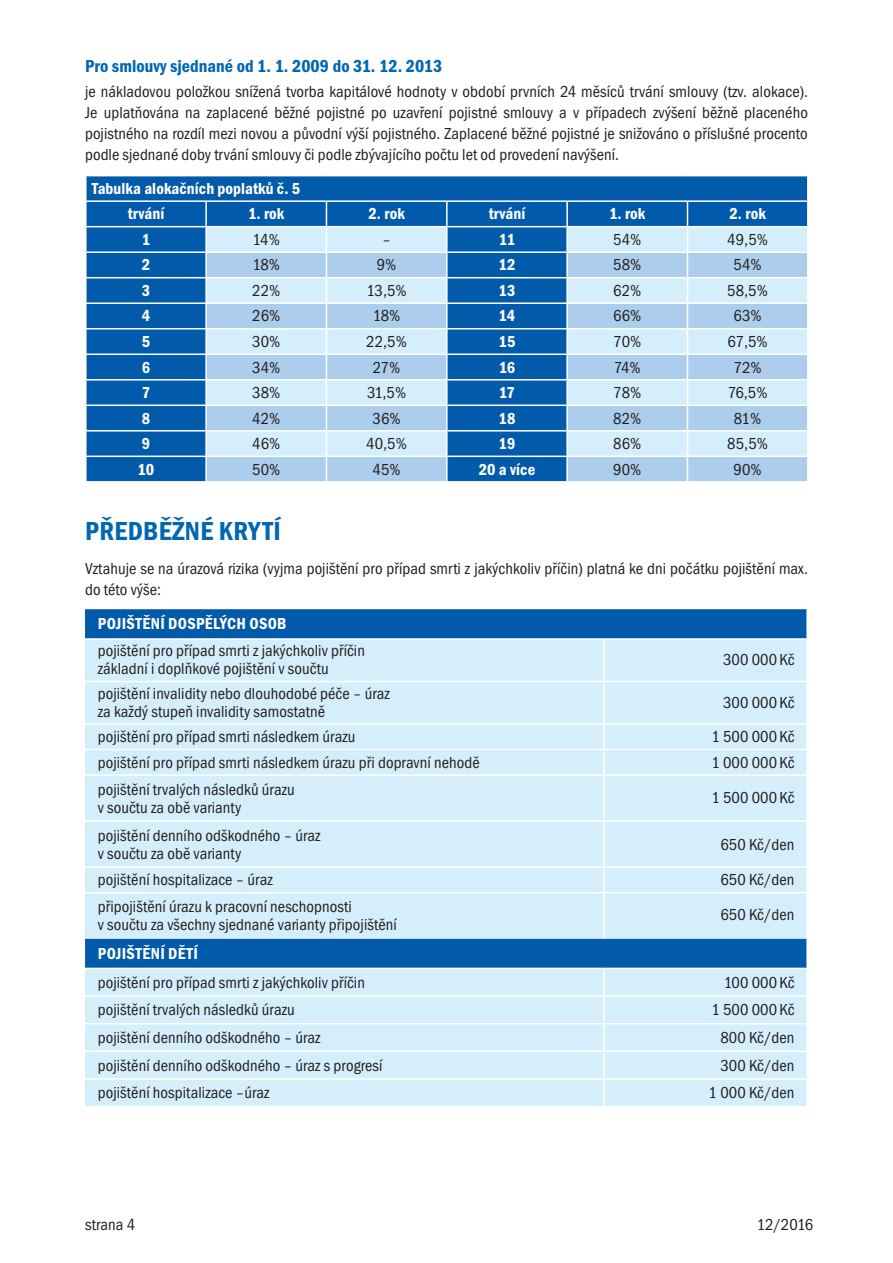
<style>
.page{position:relative;width:893px;height:1263px;background:#fff}
.page>*{position:absolute;margin:0;border:0;box-sizing:border-box;transform-origin:0 0}
.t1{font:27px "Franklin Got Itc TOT Dem Con";letter-spacing:.015em;color:#0167b2}
.t2{font:18px "Franklin Got Itc TOT Dem Con";letter-spacing:.005em;color:#0167b2}
.t3{font:16.5px/18px "Franklin Got Itc TOT Boo Con";letter-spacing:.005em;color:#231f20}
.t4{font:16.5px/25.5px "Franklin Got Itc TOT Dem Con";letter-spacing:.005em;color:#fff}
.t5{font:16.5px "Franklin Got Itc TOT Dem Con";letter-spacing:.025em;color:#fff}
</style>
<div class="page">
<svg style="left:86px;top:176px;width:722px;height:305px;background:#74a9d5"></svg>
<hr style="left:807px;top:457px;width:2px;height:24px;background:#fff">
<div style="left:85px;top:609px;width:721px;height:29px;background:#015aaa"></div>
<svg style="left:85px;top:640px;width:721px;height:466px;background:#c6e5f5"></svg>
<hr style="left:603px;top:640px;width:2px;height:41px;background:#fff">
<hr style="left:85px;top:681px;width:519px;height:1px;background:#fff">
<hr style="left:604px;top:681px;width:204px;height:1px;background:#fff">
<hr style="left:603px;top:682px;width:2px;height:41px;background:#fff">
<hr style="left:85px;top:723px;width:519px;height:2px;background:#fff">
<hr style="left:604px;top:723px;width:204px;height:2px;background:#fff">
<hr style="left:603px;top:725px;width:2px;height:24px;background:#fff">
<hr style="left:85px;top:749px;width:519px;height:1px;background:#fff">
<hr style="left:604px;top:749px;width:204px;height:1px;background:#fff">
<hr style="left:603px;top:750px;width:2px;height:24px;background:#fff">
<hr style="left:85px;top:774px;width:519px;height:2px;background:#fff">
<hr style="left:604px;top:774px;width:204px;height:2px;background:#fff">
<hr style="left:603px;top:776px;width:2px;height:44px;background:#fff">
<hr style="left:85px;top:820px;width:519px;height:2px;background:#fff">
<hr style="left:604px;top:820px;width:204px;height:2px;background:#fff">
<hr style="left:603px;top:822px;width:2px;height:44px;background:#fff">
<hr style="left:85px;top:866px;width:519px;height:2px;background:#fff">
<hr style="left:604px;top:866px;width:204px;height:2px;background:#fff">
<hr style="left:603px;top:868px;width:2px;height:24px;background:#fff">
<hr style="left:85px;top:892px;width:519px;height:1px;background:#fff">
<hr style="left:604px;top:892px;width:204px;height:1px;background:#fff">
<hr style="left:603px;top:893px;width:2px;height:46px;background:#fff">
<hr style="left:85px;top:968px;width:519px;height:1px;background:#fff">
<hr style="left:604px;top:968px;width:204px;height:1px;background:#fff">
<hr style="left:603px;top:969px;width:2px;height:26px;background:#fff">
<hr style="left:85px;top:995px;width:519px;height:2px;background:#fff">
<hr style="left:604px;top:995px;width:204px;height:2px;background:#fff">
<hr style="left:603px;top:997px;width:2px;height:26px;background:#fff">
<hr style="left:85px;top:1023px;width:519px;height:1px;background:#fff">
<hr style="left:604px;top:1023px;width:204px;height:1px;background:#fff">
<hr style="left:603px;top:1024px;width:2px;height:26px;background:#fff">
<hr style="left:85px;top:1050px;width:519px;height:2px;background:#fff">
<hr style="left:604px;top:1050px;width:204px;height:2px;background:#fff">
<hr style="left:603px;top:1052px;width:2px;height:26px;background:#fff">
<hr style="left:85px;top:1078px;width:519px;height:2px;background:#fff">
<hr style="left:604px;top:1078px;width:204px;height:2px;background:#fff">
<hr style="left:603px;top:1080px;width:2px;height:26px;background:#fff">
<p class="t2" style="left:85px;top:55px;width:359px">Pro smlouvy sjednané od 1. 1. 2009 do 31. 12. 2013</p>
<p class="t3" style="left:85px;top:81px;width:724px;line-height:21.1px;text-align:justify">je nákladovou položkou snížená tvorba kapitálové hodnoty v období prvních 24 měsíců trvání smlouvy (tzv. alokace).<br>Je uplatňována na zaplacené běžné pojistné po uzavření pojistné smlouvy a v případech zvýšení běžně placeného pojistného na rozdíl mezi novou a původní výší pojistného. Zaplacené běžné pojistné je snižováno o příslušné procento podle sjednané doby trvání smlouvy či podle zbývajícího počtu let od provedení navýšení.</p>
<p class="t4" style="left:128px;top:176px;width:174px;text-indent:-36px">Tabulka alokačních poplatků č. 5 trvání</p>
<p class="t4" style="left:248px;top:201px;width:38px">1. rok</p>
<p class="t4" style="left:368px;top:201px;width:38px">2. rok</p>
<p class="t4" style="left:489px;top:201px;width:38px">trvání</p>
<p class="t4" style="left:609px;top:201px;width:38px">1. rok</p>
<p class="t4" style="left:729px;top:201px;width:38px">2. rok</p>
<p class="t4" style="left:142px;top:227px;width:10px">1</p>
<p class="t3" style="left:253px;top:231px;width:29px">14%</p>
<p class="t3" style="left:382px;top:231px;width:10px">–</p>
<p class="t4" style="left:499px;top:227px;width:18px">11</p>
<p class="t3" style="left:613px;top:231px;width:30px">54%</p>
<p class="t3" style="left:727px;top:231px;width:42px">49,5%</p>
<p class="t4" style="left:142px;top:252px;width:10px">2</p>
<p class="t3" style="left:252px;top:256px;width:29px">18%</p>
<p class="t3" style="left:377px;top:256px;width:21px">9%</p>
<p class="t4" style="left:498px;top:252px;width:19px">12</p>
<p class="t3" style="left:613px;top:256px;width:30px">58%</p>
<p class="t3" style="left:733px;top:256px;width:30px">54%</p>
<p class="t4" style="left:142px;top:278px;width:10px">3</p>
<p class="t3" style="left:252px;top:282px;width:30px">22%</p>
<p class="t3" style="left:366px;top:282px;width:42px">13,5%</p>
<p class="t4" style="left:498px;top:278px;width:19px">13</p>
<p class="t3" style="left:613px;top:282px;width:30px">62%</p>
<p class="t3" style="left:727px;top:282px;width:42px">58,5%</p>
<p class="t4" style="left:142px;top:303px;width:10px">4</p>
<p class="t3" style="left:252px;top:307px;width:30px">26%</p>
<p class="t3" style="left:373px;top:307px;width:29px">18%</p>
<p class="t4" style="left:499px;top:303px;width:18px">14</p>
<p class="t3" style="left:613px;top:307px;width:30px">66%</p>
<p class="t3" style="left:733px;top:307px;width:30px">63%</p>
<p class="t4" style="left:142px;top:329px;width:10px">5</p>
<p class="t3" style="left:252px;top:333px;width:30px">30%</p>
<p class="t3" style="left:366px;top:333px;width:42px">22,5%</p>
<p class="t4" style="left:498px;top:329px;width:18px">15</p>
<p class="t3" style="left:613px;top:333px;width:30px">70%</p>
<p class="t3" style="left:727px;top:333px;width:42px">67,5%</p>
<p class="t4" style="left:142px;top:354px;width:10px">6</p>
<p class="t3" style="left:252px;top:358px;width:30px">34%</p>
<p class="t3" style="left:373px;top:358px;width:29px">27%</p>
<p class="t4" style="left:499px;top:354px;width:18px">16</p>
<p class="t3" style="left:614px;top:358px;width:28px">74%</p>
<p class="t3" style="left:733px;top:358px;width:30px">72%</p>
<p class="t4" style="left:142px;top:380px;width:10px">7</p>
<p class="t3" style="left:252px;top:384px;width:30px">38%</p>
<p class="t3" style="left:367px;top:384px;width:41px">31,5%</p>
<p class="t4" style="left:499px;top:380px;width:18px">17</p>
<p class="t3" style="left:613px;top:384px;width:30px">78%</p>
<p class="t3" style="left:728px;top:384px;width:42px">76,5%</p>
<p class="t4" style="left:142px;top:405px;width:10px">8</p>
<p class="t3" style="left:252px;top:409px;width:30px">42%</p>
<p class="t3" style="left:372px;top:409px;width:30px">36%</p>
<p class="t4" style="left:498px;top:405px;width:18px">18</p>
<p class="t3" style="left:613px;top:409px;width:30px">82%</p>
<p class="t3" style="left:734px;top:409px;width:29px">81%</p>
<p class="t4" style="left:142px;top:431px;width:10px">9</p>
<p class="t3" style="left:252px;top:435px;width:30px">46%</p>
<p class="t3" style="left:366px;top:435px;width:42px">40,5%</p>
<p class="t4" style="left:499px;top:431px;width:18px">19</p>
<p class="t3" style="left:613px;top:435px;width:30px">86%</p>
<p class="t3" style="left:727px;top:435px;width:42px">85,5%</p>
<p class="t4" style="left:138px;top:456px;width:18px">10</p>
<p class="t3" style="left:252px;top:460px;width:30px">50%</p>
<p class="t3" style="left:373px;top:460px;width:30px">45%</p>
<p class="t4" style="left:479px;top:456px;width:58px">20 a více</p>
<p class="t3" style="left:613px;top:460px;width:30px">90%</p>
<p class="t3" style="left:734px;top:460px;width:30px">90%</p>
<h1 class="t1" style="left:85px;top:515px;width:197px">PŘEDBĚŽNÉ KRYTÍ</h1>
<p class="t3" style="left:85px;top:558px;width:724px;line-height:21px">Vztahuje se na úrazová rizika (vyjma pojištění pro případ smrti z jakýchkoliv příčin) platná ke dni počátku pojištění max. do této výše:</p>
<p class="t4" style="left:98px;top:611px;width:190px">POJIŠTĚNÍ DOSPĚLÝCH OSOB</p>
<p class="t3" style="left:98px;top:642px;width:269px">pojištění pro případ smrti z jakýchkoliv příčin základní i doplňkové pojištění v součtu</p>
<p class="t3" style="left:723px;top:651px;width:73px">300 000 Kč</p>
<p class="t3" style="left:98px;top:684px;width:294px">pojištění invalidity nebo dlouhodobé péče – úraz za každý stupeň invalidity samostatně</p>
<p class="t3" style="left:723px;top:693px;width:73px">300 000 Kč</p>
<p class="t3" style="left:98px;top:728px;width:259px">pojištění pro případ smrti následkem úrazu</p>
<p class="t3" style="left:711px;top:728px;width:85px">1 500 000 Kč</p>
<p class="t3" style="left:98px;top:753px;width:384px">pojištění pro případ smrti následkem úrazu při dopravní nehodě</p>
<p class="t3" style="left:711px;top:753px;width:85px">1 000 000 Kč</p>
<p class="t3" style="left:98px;top:780px;width:198px">pojištění trvalých následků úrazu v součtu za obě varianty</p>
<p class="t3" style="left:711px;top:788px;width:85px">1 500 000 Kč</p>
<p class="t3" style="left:98px;top:826px;width:224px">pojištění denního odškodného – úraz v součtu za obě varianty</p>
<p class="t3" style="left:720px;top:835px;width:76px">650 Kč/den</p>
<p class="t3" style="left:98px;top:871px;width:176px">pojištění hospitalizace – úraz</p>
<p class="t3" style="left:720px;top:871px;width:76px">650 Kč/den</p>
<p class="t3" style="left:98px;top:898px;width:301px">připojištění úrazu k pracovní neschopnosti<br>v součtu za všechny sjednané varianty připojištění</p>
<p class="t3" style="left:720px;top:906px;width:76px">650 Kč/den</p>
<p class="t5" style="left:98px;top:944px;width:102px">POJIŠTĚNÍ DĚTÍ</p>
<p class="t3" style="left:98px;top:973px;width:269px">pojištění pro případ smrti z jakýchkoliv příčin</p>
<p class="t3" style="left:724px;top:973px;width:72px">100 000 Kč</p>
<p class="t3" style="left:98px;top:1001px;width:198px">pojištění trvalých následků úrazu</p>
<p class="t3" style="left:711px;top:1001px;width:85px">1 500 000 Kč</p>
<p class="t3" style="left:98px;top:1029px;width:224px">pojištění denního odškodného – úraz</p>
<p class="t3" style="left:720px;top:1029px;width:76px">800 Kč/den</p>
<p class="t3" style="left:98px;top:1056px;width:286px">pojištění denního odškodného – úraz s progresí</p>
<p class="t3" style="left:720px;top:1056px;width:76px">300 Kč/den</p>
<p class="t3" style="left:98px;top:1084px;width:173px">pojištění hospitalizace –úraz</p>
<p class="t3" style="left:709px;top:1084px;width:87px">1 000 Kč/den</p>
<p class="t3" style="left:85px;top:1216px;width:52px">strana 4</p>
<p class="t3" style="left:757px;top:1216px;width:58px">12/2016</p>
</div>
